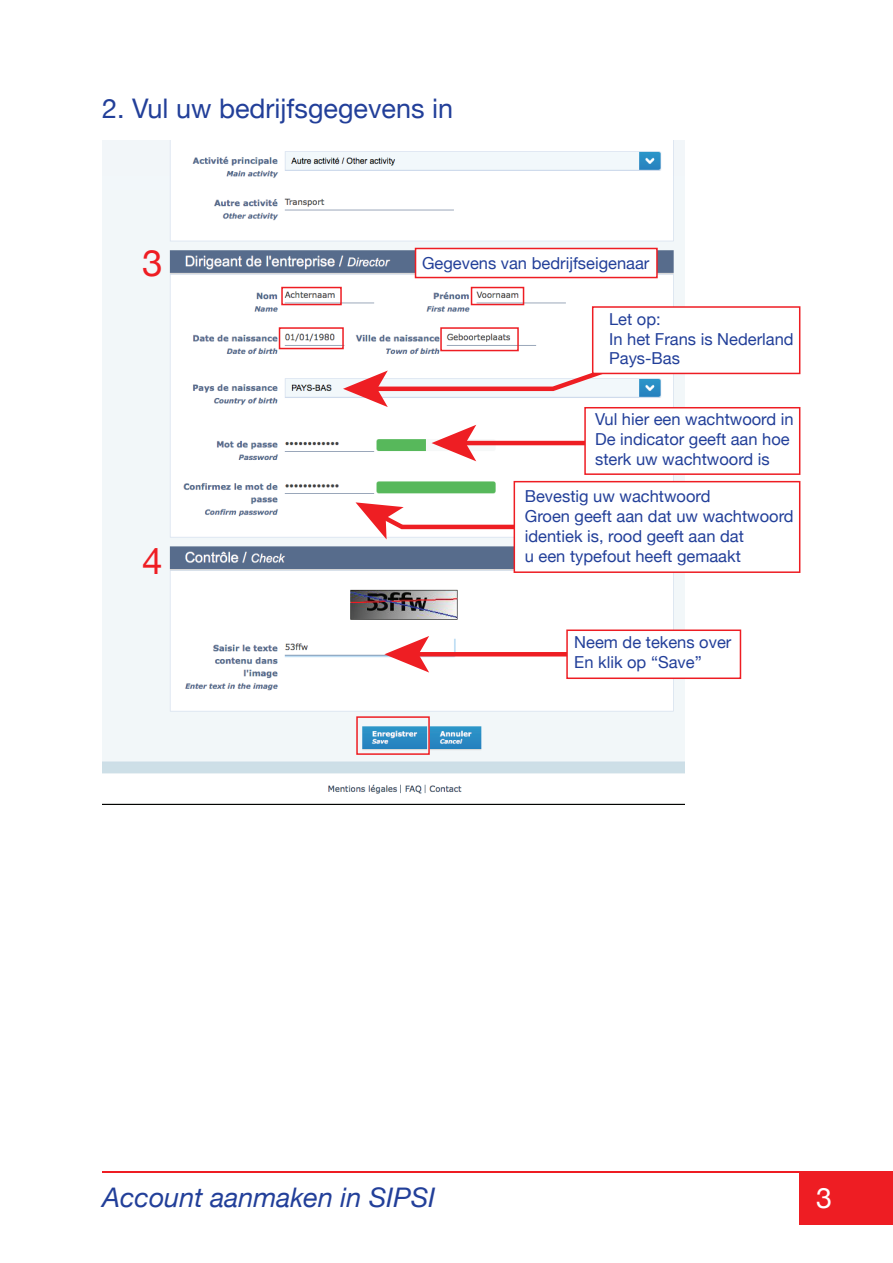
<style>
.page{position:relative;width:893px;height:1263px;background:#fff}
.page>*{position:absolute;margin:0;border:0;box-sizing:border-box;transform-origin:0 0}
.t1{font:36.9px "Helvetica Neue";color:#ee1d23}
.t2{font:28.5px "Helvetica Neue";color:#fff}
.t3{font:27px "Helvetica Neue";color:#223f99}
.t4{font:italic 27px "Helvetica Neue";color:#223f99}
.t5{font:16.5px/19.8px "Helvetica Neue";color:#223f99}
</style>
<div class="page">
<img style="left:102px;top:141px;width:582px;height:663px">
<div style="left:415px;top:248px;width:243px;height:30px;background:#fff;border:2px solid #ee1d23"></div>
<div style="left:281px;top:287px;width:61px;height:18px;border:2px solid #ee1d23"></div>
<div style="left:471px;top:287px;width:53px;height:18px;border:2px solid #ee1d23"></div>
<div style="left:279px;top:327px;width:65px;height:22px;border:2px solid #ee1d23"></div>
<div style="left:440px;top:327px;width:79px;height:24px;border:2px solid #ee1d23"></div>
<svg style="left:343px;top:354px;width:299px;height:53px"></svg>
<hr style="left:463px;top:441px;width:159px;height:4px;background:#ee1e23">
<svg style="left:432px;top:425px;width:44px;height:36px"></svg>
<div style="left:592px;top:306px;width:208px;height:68px;background:#fff;border:2px solid #ee1d23"></div>
<div style="left:584px;top:407px;width:216px;height:68px;background:#fff;border:2px solid #ee1d23"></div>
<hr style="left:416px;top:652px;width:159px;height:4px;background:#ee1e23">
<svg style="left:384px;top:636px;width:45px;height:36px"></svg>
<div style="left:566px;top:629px;width:175px;height:50px;background:#fff;border:2px solid #ee1d23"></div>
<svg style="left:356px;top:502px;width:158px;height:37px"></svg>
<div style="left:514px;top:481px;width:286px;height:92px;background:#fff;border:2px solid #ee1d23"></div>
<div style="left:356px;top:716px;width:74px;height:39px;border:2px solid #ee1e23"></div>
<div style="left:800px;top:1172px;width:93px;height:52px;background:#ee1d23"></div>
<hr style="left:102px;top:1171px;width:698px;height:2px;background:#ee1d23">
<h3 class="t3" style="left:102px;top:89px;width:353px">2. Vul uw bedrijfsgegevens in</h3>
<h1 class="t1" style="left:142px;top:236px;width:22px">3</h1>
<h1 class="t1" style="left:142px;top:534px;width:22px">4</h1>
<p class="t5" style="left:422px;top:254px;width:229px">Gegevens van bedrijfseigenaar</p>
<p class="t5" style="left:609px;top:310px;width:186px">Let op:<br>In het Frans is Nederland<br>Pays-Bas</p>
<p class="t5" style="left:595px;top:411px;width:200px">Vul hier een wachtwoord in<br>De indicator geeft aan hoe sterk uw wachtwoord is</p>
<p class="t5" style="left:525px;top:488px;width:270px">Bevestig uw wachtwoord<br>Groen geeft aan dat uw wachtwoord identiek is, rood geeft aan dat<br>u een typefout heeft gemaakt</p>
<p class="t5" style="left:574px;top:633px;width:159px">Neem de tekens over<br>En klik op “Save”</p>
<h3 class="t4" style="left:102px;top:1178px;width:335px">Account aanmaken in SIPSI</h3>
<h2 class="t2" style="left:816px;top:1177px;width:17px">3</h2>
</div>
